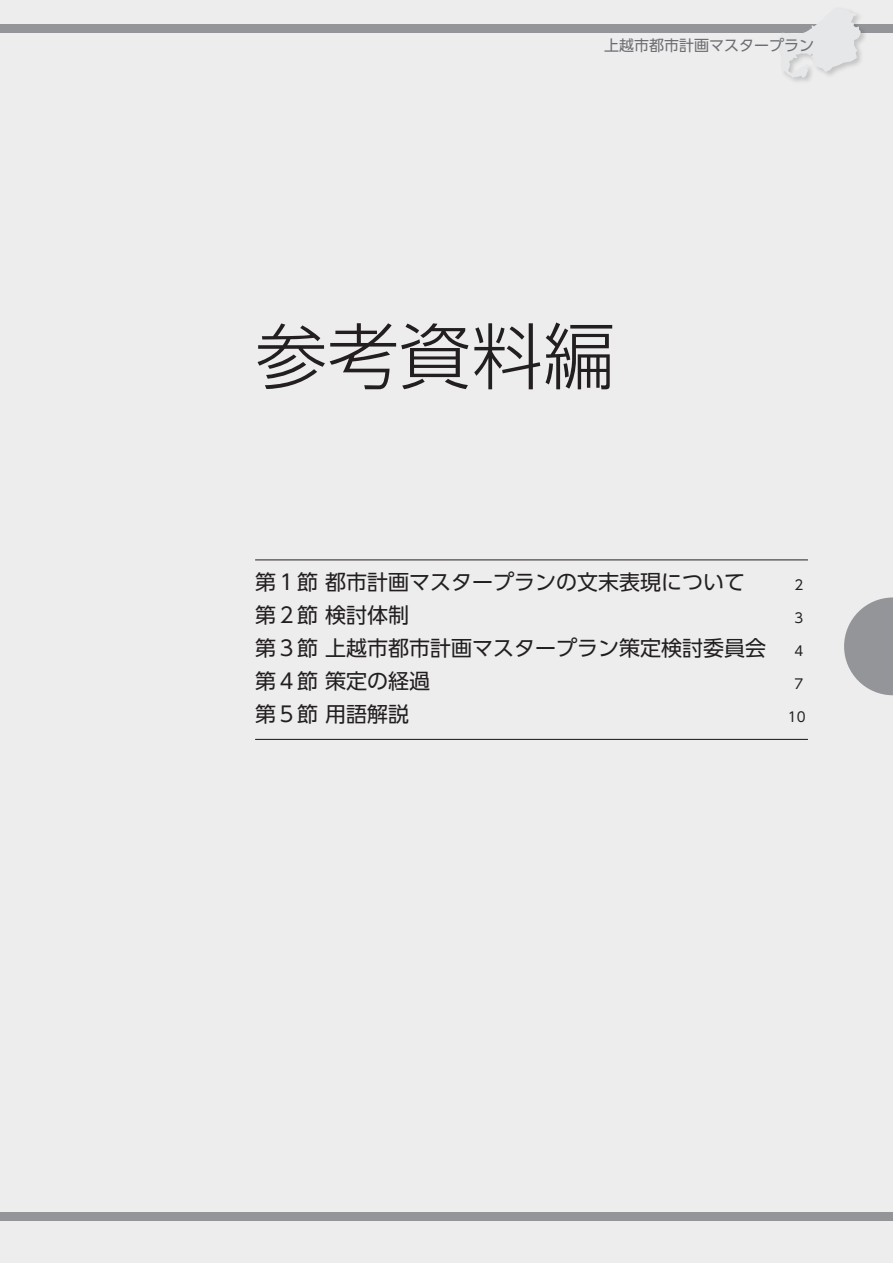
<style>
.page{position:relative;width:893px;height:1263px;background:#ededee}
.page>*{position:absolute;margin:0;border:0;box-sizing:border-box;transform-origin:0 0}
.t1{font:300 72px "UD Shin Go Pro";color:#231f20}
.t2{font:21px/33px "UD Shin Go Pro";color:#231f20}
.t3{font:15px "UD Shin Go Pro";color:#6c6d70}
.t4{font:13.5px "UD Shin Go Pro";color:#231f20}
.s1{font-size:13.5px}
</style>
<div class="page">
<div style="left:0;top:25px;width:893px;height:8px;background:#939598"></div>
<div style="left:777px;top:6px;width:91px;height:79px;background:#231f20;opacity:.2"></div>
<svg style="left:778px;top:7px;width:83px;height:71px"></svg>
<div style="left:0;top:1212px;width:893px;height:8px;background:#939598"></div>
<hr style="left:255px;top:559px;width:553px;height:1px;background:#231f20">
<hr style="left:255px;top:739px;width:553px;height:1px;background:#231f20">
<svg style="left:844px;top:597px;width:49px;height:98px"></svg>
<p class="t3" style="left:604px;top:34px;width:212px">上越市都市計画マスタープラン</p>
<h1 class="t1" style="left:255px;top:298px;width:361px">参考資料編</h1>
<p class="t2" style="left:255px;top:565px;width:491px">第１節 都市計画マスタープランの文末表現について</p>
<p class="t4" style="left:792px;top:574px;width:15px">２</p>
<p class="t2" style="left:255px;top:598px;width:155px">第２節 検討体制</p>
<p class="t4" style="left:792px;top:607px;width:15px">３</p>
<p class="t2" style="left:255px;top:631px;width:552px">第３節 上越市都市計画マスタープラン策定検討委員会 <span class="s1">４</span>第４節 策定の経過</p>
<p class="t4" style="left:792px;top:673px;width:15px">７</p>
<p class="t2" style="left:255px;top:697px;width:155px">第５節 用語解説</p>
<p class="t4" style="left:788px;top:706px;width:19px">10</p>
</div>
